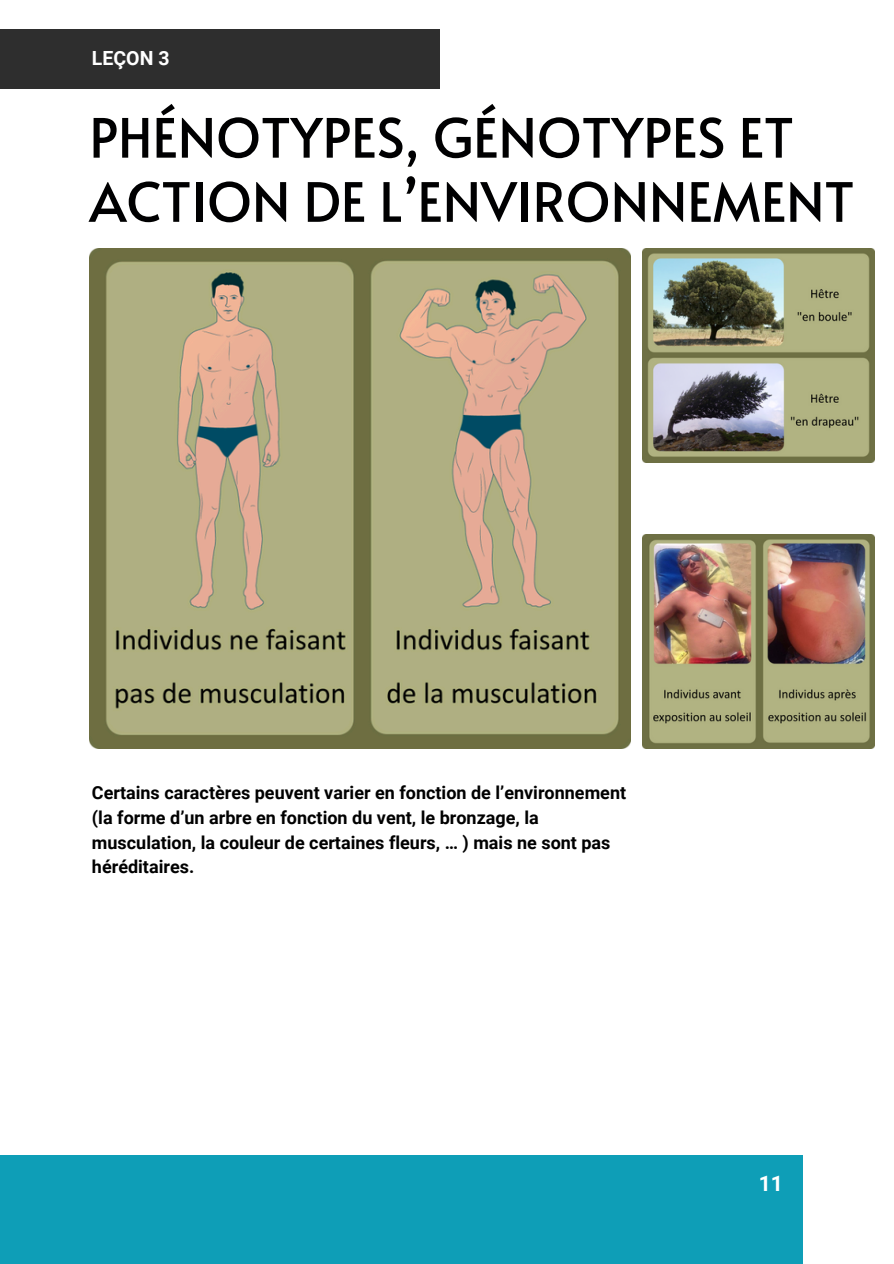
<style>
.page{position:relative;width:894px;height:1264px;background:#fff}
.page>*{position:absolute;margin:0;border:0;box-sizing:border-box;transform-origin:0 0}
.t1{font:54px/64.2px "Alata";color:#000001}
.t2{font:700 21.3px "Roboto";color:#fff}
.t3{font:700 19.5px "Roboto";color:#fff}
.t4{font:700 18px/24.8px "Roboto";color:#000}
</style>
<div class="page">
<div style="left:0;top:30px;width:440px;height:59px;background:#2e2e2e"></div>
<div style="left:0;top:1154px;width:802px;height:109px;background:#0e9eb7"></div>
<img style="left:89px;top:249px;width:541px;height:499px">
<img style="left:642px;top:249px;width:232px;height:213px">
<img style="left:642px;top:534px;width:232px;height:214px">
<h1 class="t3" style="left:92px;top:46px;width:79px">LEÇON 3</h1>
<h2 class="t1" style="left:89px;top:103px;width:766px">PHÉNOTYPES, GÉNOTYPES ET<br>ACTION DE L’ENVIRONNEMENT</h2>
<p class="t4" style="left:92px;top:780px;width:535px">Certains caractères peuvent varier en fonction de l’environnement (la forme d’un arbre en fonction du vent, le bronzage, la musculation, la couleur de certaines fleurs, … ) mais ne sont pas héréditaires.</p>
<p class="t2" style="left:758px;top:1171px;width:26px">11</p>
</div>
